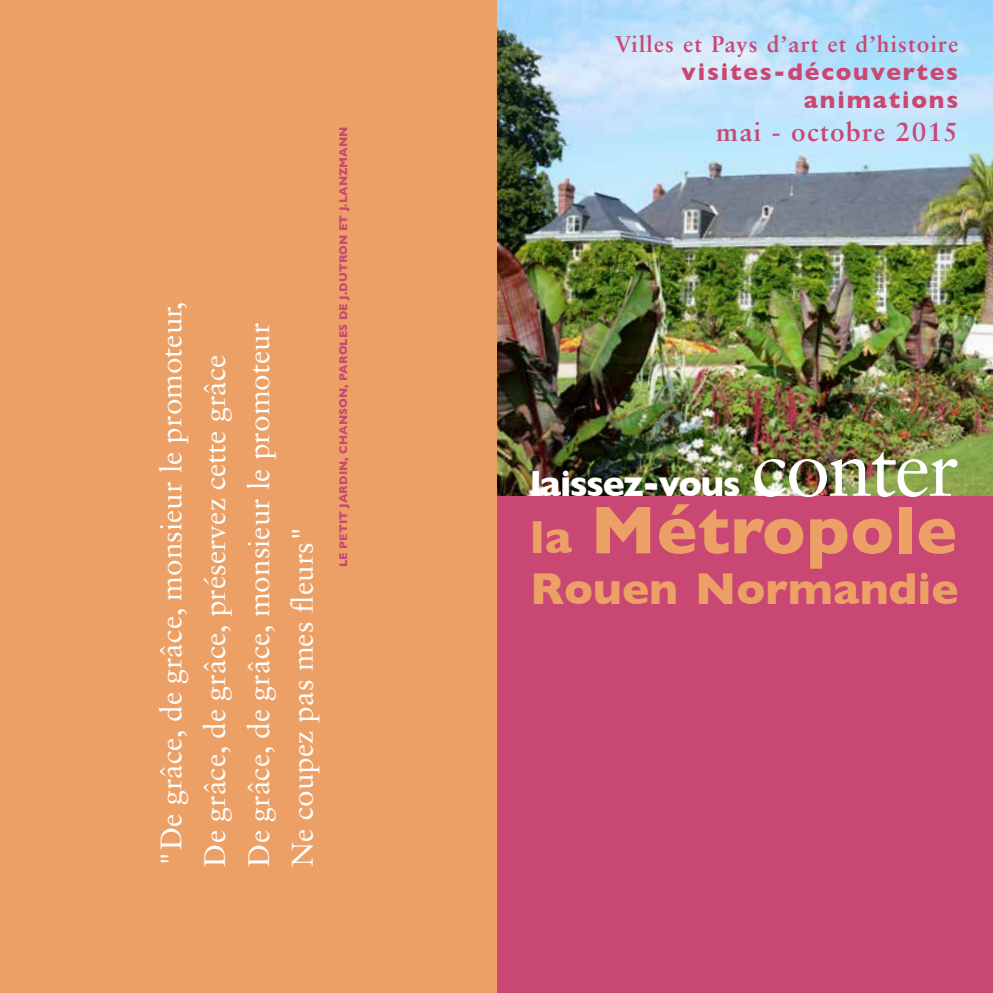
<style>
.page{position:relative;width:993px;height:993px;background:#fff}
.page>*{position:absolute;margin:0;border:0;box-sizing:border-box;transform-origin:0 0}
.t1{font:700 68.25px "Gill Sans";color:#eca065}
.t2{font:700 45.5px "Gill Sans";color:#eca065}
.t3{font:700 36.93px "Gill Sans";color:#fff}
.t4{font:29.75px/43.8px "Sabon LT Std";color:#fff}
.t5{font:700 26.25px "Sabon LT Std";letter-spacing:.05em;color:#c94773}
.t6{font:700 24.5px/28px "Gill Sans";color:#c94773;text-align:right}
.t7{font:700 22.75px "Sabon LT Std";letter-spacing:.05em;color:#c94773}
.t8{font:700 11.38px "Gill Sans";letter-spacing:.01em;color:#c94773}
.s1{font-family:"Sabon LT Std";font-weight:400;font-size:80.5px}
.s2{font-size:47.25px}
</style>
<div class="page">
<img style="left:496px;top:0;width:496px;height:496px">
<div style="left:496px;top:496px;width:496px;height:496px;background:#c94773"></div>
<div style="left:0;top:0;width:496px;height:992px;background:#eca065"></div>
<p class="t4" style="left:149px;top:866px;width:566px;rotate:-90deg">"De grâce, de grâce, monsieur le promoteur, De grâce, de grâce, préservez cette grâce<br>De grâce, de grâce, monsieur le promoteur Ne coupez pas mes fleurs"</p>
<p class="t8" style="left:336px;top:567px;width:442px;rotate:-90deg">Le petit jardin, chanson, paroles de J.Dutron et J.Lanzmann</p>
<p class="t7" style="left:614px;top:30px;width:345px">Villes et Pays d’art et d’histoire</p>
<p class="t6" style="left:681px;top:58px;width:278px">visites-découvertes animations</p>
<p class="t5" style="left:716px;top:115px;width:243px">mai - octobre 2015</p>
<p class="t3" style="left:530px;top:461px;width:431px">laissez-vous <span class="s1">conter</span></p>
<h1 class="t1" style="left:530px;top:490px;width:428px"><span class="s2">la</span> Métropole</h1>
<h2 class="t2" style="left:530px;top:562px;width:430px">Rouen N ormandie</h2>
</div>
